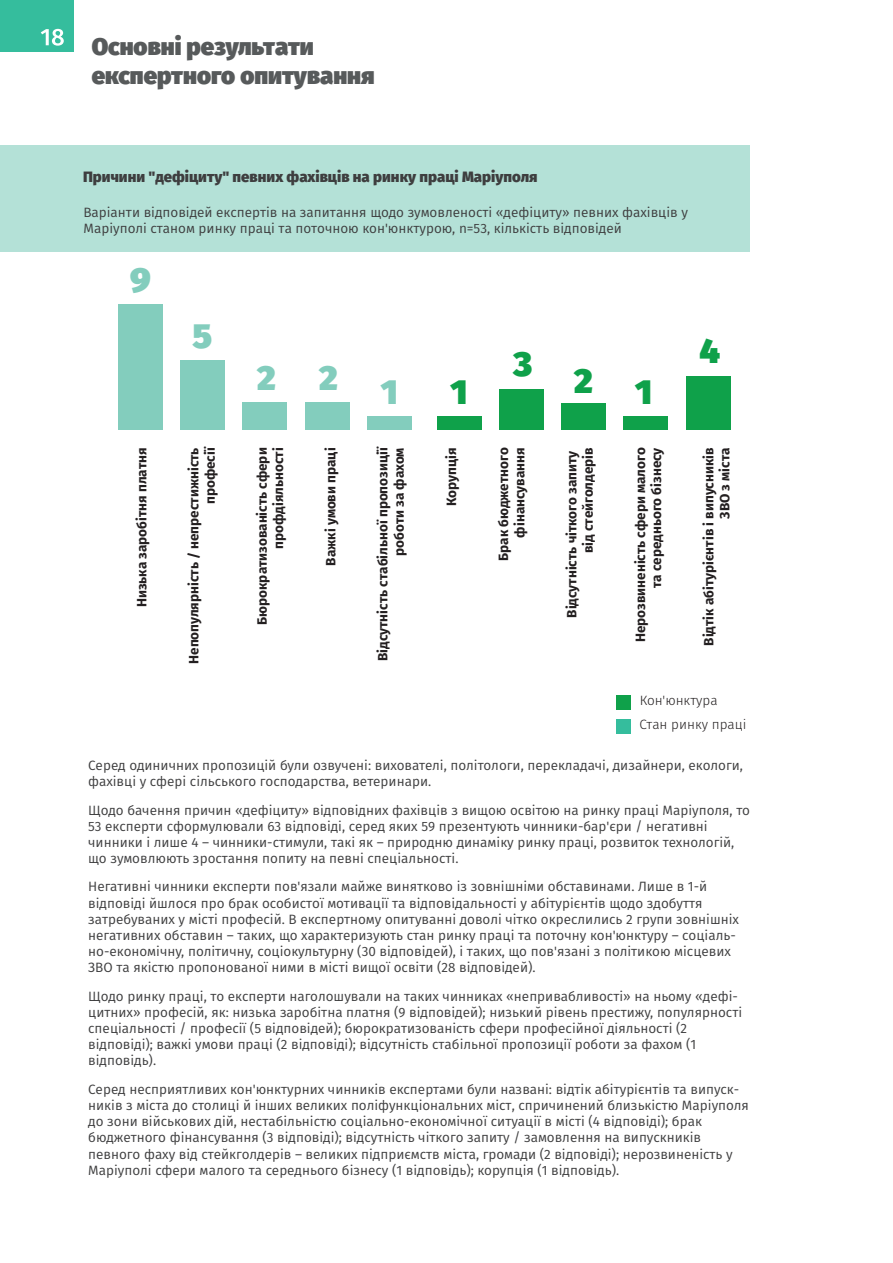
<style>
.page{position:relative;width:893px;height:1263px;background:#fff}
.page>*{position:absolute;margin:0;border:0;box-sizing:border-box;transform-origin:0 0}
.t1{font:900 34.65px "Fira Sans";color:#83cdbd}
.t2{font:900 34.65px "Fira Sans";color:#0fa14a}
.t3{font:900 24px/28.8px "Fira Sans";color:#575a5b}
.t4{font:800 15px "Fira Sans";color:#3e3e3f}
.t5{font:13.5px/16.2px "Fira Sans";color:#3e3e3f}
.t6{font:700 13.5px/16.2px "Fira Sans";color:#231f20;text-align:right}
.t7{font:300 13.5px/24px "Fira Sans";color:#231f20}
</style>
<div class="page">
<div style="left:0;top:0;width:73px;height:52px;background:#35bd9d"></div>
<svg style="left:41px;top:29px;width:23px;height:17px"></svg>
<div style="left:0;top:145px;width:749px;height:106px;background:#b4e1d7"></div>
<div style="left:118px;top:304px;width:45px;height:126px;background:#83cdbd"></div>
<div style="left:180px;top:360px;width:45px;height:70px;background:#83cdbd"></div>
<div style="left:242px;top:402px;width:45px;height:28px;background:#83cdbd"></div>
<div style="left:305px;top:402px;width:44px;height:28px;background:#83cdbd"></div>
<div style="left:367px;top:416px;width:45px;height:14px;background:#83cdbd"></div>
<div style="left:437px;top:416px;width:44px;height:13px;background:#0fa14a"></div>
<div style="left:499px;top:389px;width:45px;height:40px;background:#0fa14a"></div>
<div style="left:561px;top:403px;width:45px;height:26px;background:#0fa14a"></div>
<div style="left:623px;top:416px;width:45px;height:13px;background:#0fa14a"></div>
<div style="left:686px;top:376px;width:44px;height:53px;background:#0fa14a"></div>
<div style="left:616px;top:695px;width:14px;height:14px;background:#0fa14a"></div>
<div style="left:616px;top:719px;width:14px;height:14px;background:#35bd9d"></div>
<h2 class="t3" style="left:92px;top:32px;width:285px">Основні результати експертного опитування</h2>
<p class="t4" style="left:83px;top:166px;width:456px">Причини "дефіциту" певних фахівців на ринку праці Маріуполя</p>
<p class="t5" style="left:83px;top:204px;width:606px">Варіанти відповідей експертів на запитання щодо зумовленості «дефіциту» певних фахівців у<br>Маріуполі станом ринку праці та поточною кон'юнктурою, n=53, кількість відповідей</p>
<h1 class="t1" style="left:130px;top:255px;width:22px">9</h1>
<h1 class="t1" style="left:193px;top:311px;width:21px">5</h1>
<h1 class="t1" style="left:257px;top:353px;width:20px">2</h1>
<h1 class="t1" style="left:319px;top:360px;width:80px">2 1</h1>
<h1 class="t2" style="left:513px;top:340px;width:20px">3</h1>
<h1 class="t2" style="left:574px;top:356px;width:20px">2</h1>
<h1 class="t2" style="left:451px;top:368px;width:19px">1</h1>
<h1 class="t2" style="left:635px;top:368px;width:19px">1</h1>
<h1 class="t2" style="left:699px;top:326px;width:22px">4</h1>
<p class="t6" style="left:134px;top:607px;width:161px;rotate:-90deg">Низька заробітня платня</p>
<p class="t6" style="left:186px;top:664px;width:219px;rotate:-90deg">Непопулярність / непрестижність професії</p>
<p class="t6" style="left:254px;top:625px;width:179px;rotate:-90deg">Бюрократизованість сфери профдіяльності</p>
<p class="t6" style="left:323px;top:565px;width:119px;rotate:-90deg">Важкі умови праці</p>
<p class="t6" style="left:375px;top:661px;width:216px;rotate:-90deg">Відсутність стабільної пропозиції роботи за фахом</p>
<p class="t6" style="left:443px;top:506px;width:60px;rotate:-90deg">Корупція</p>
<p class="t6" style="left:495px;top:561px;width:115px;rotate:-90deg">Брак бюджетного фінансування</p>
<p class="t6" style="left:564px;top:618px;width:172px;rotate:-90deg">Відсутність чіткого запиту від стейголдерів</p>
<p class="t6" style="left:632px;top:642px;width:196px;rotate:-90deg">Нерозвиненість сфери малого та середнього бізнесу</p>
<p class="t6" style="left:701px;top:646px;width:200px;rotate:-90deg">Відтік абітурієнтів і випусників<br>ЗВО з міста</p>
<p class="t7" style="left:640px;top:689px;width:108px">Кон'юнктура<br>Стан ринку праці</p>
<p class="t5" style="left:88px;top:757px;width:656px">Серед одиничних пропозицій були озвучені: вихователі, політологи, перекладачі, дизайнери, екологи, фахівці у сфері сільського господарства, ветеринари.</p>
<p class="t5" style="left:88px;top:802px;width:663px">Щодо бачення причин «дефіциту» відповідних фахівців з вищою освітою на ринку праці Маріуполя, то 53 експерти сформулювали 63 відповіді, серед яких 59 презентують чинники-бар'єри / негативні чинники і лише 4 – чинники-стимули, такі як – природню динаміку ринку праці, розвиток технологій, що зумовлюють зростання попиту на певні спеціальності.</p>
<p class="t5" style="left:88px;top:879px;width:652px">Негативні чинники експерти пов'язали майже винятково із зовнішніми обставинами. Лише в 1-й відповіді йшлося про брак особистої мотивації та відповідальності у абітурієнтів щодо здобуття затребуваних у місті професій. В експертному опитуванні доволі чітко окреслились 2 групи зовнішніх негативних обставин – таких, що характеризують стан ринку праці та поточну кон'юнктуру – соціаль&shy;но-економічну, політичну, соціокультурну (30 відповідей), і таких, що пов'язані з політикою місцевих ЗВО та якістю пропонованої ними в місті вищої освіти (28 відповідей).</p>
<p class="t5" style="left:88px;top:988px;width:655px">Щодо ринку праці, то експерти наголошували на таких чинниках «непривабливості» на ньому «дефі&shy;цитних» професій, як: низька заробітна платня (9 відповідей); низький рівень престижу, популярності спеціальності / професії (5 відповідей); бюрократизованість сфери професійної діяльності (2 відповіді); важкі умови праці (2 відповіді); відсутність стабільної пропозиції роботи за фахом (1 відповідь).</p>
<p class="t5" style="left:88px;top:1081px;width:662px">Серед несприятливих кон'юнктурних чинників експертами були названі: відтік абітурієнтів та випуск&shy;ників з міста до столиці й інших великих поліфункціональних міст, спричинений близькістю Маріуполя до зони військових дій, нестабільністю соціально-економічної ситуації в місті (4 відповіді); брак бюджетного фінансування (3 відповіді); відсутність чіткого запиту / замовлення на випускників певного фаху від стейкголдерів – великих підприємств міста, громади (2 відповіді); нерозвиненість у Маріуполі сфери малого та середнього бізнесу (1 відповідь); корупція (1 відповідь).</p>
</div>
